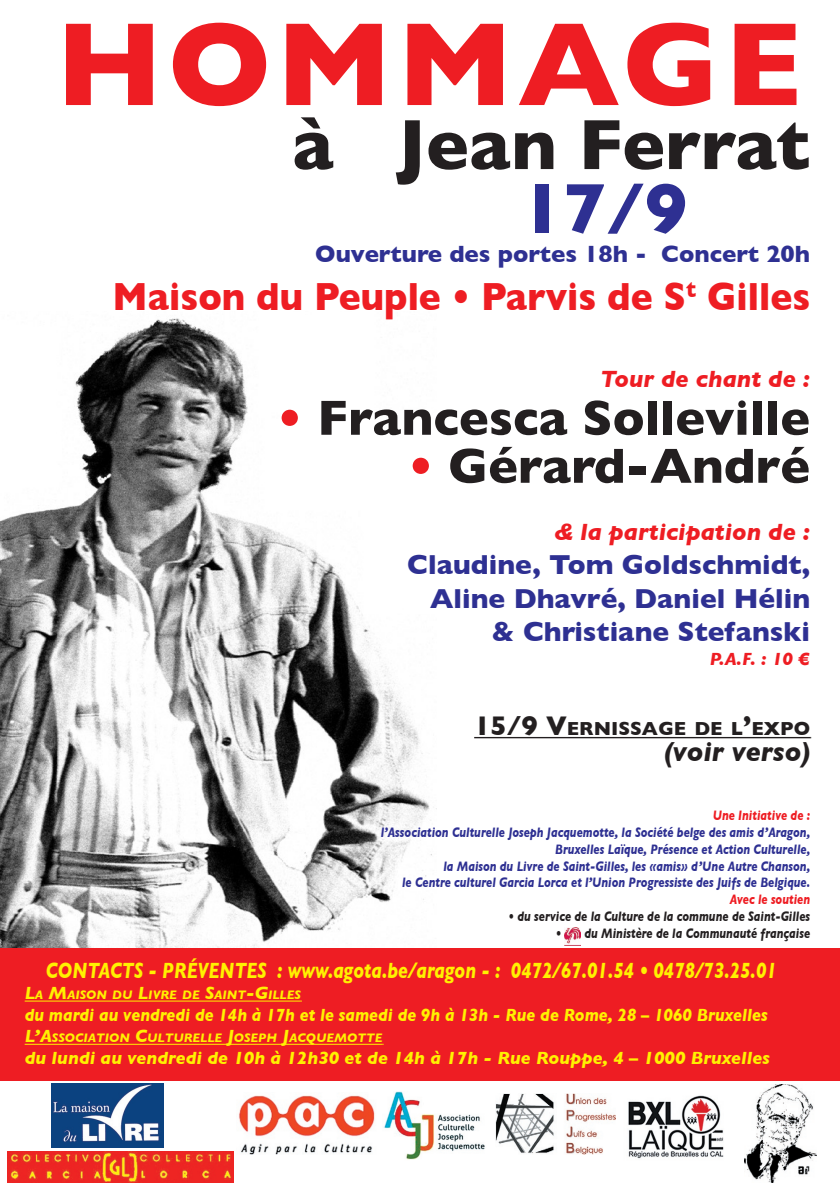
<style>
.page{position:relative;width:840px;height:1191px;background:#fff}
.page>*{position:absolute;margin:0;border:0;box-sizing:border-box;transform-origin:0 0}
.t1{font:700 120px "Gill Sans";letter-spacing:.04em;color:#ee1d23}
.t2{font:700 72px "Gill Sans";color:#231f20}
.t3{font:700 72px "Gill Sans";color:#2e3092}
.t4{font:700 50px "Gill Sans";color:#231f20}
.t5{font:700 40px "Gill Sans";color:#ee1d23;scale:.92 1}
.t6{font:700 28px/33.6px "Gill Sans";color:#2e3092;text-align:right}
.t7{font:italic 700 27.6px "Gill Sans";color:#231f20}
.t8{font:italic 700 24px "Gill Sans";color:#ee1d23}
.t9{font:700 24px "Gill Sans";color:#2e3092}
.t10{font:italic 700 22.4px "Gill Sans";color:#fff101;scale:.79 1}
.t11{font:700 19.2px "Gill Sans";color:#231f20}
.t12{font:italic 700 18px "Gill Sans";color:#fff101;scale:.9 1}
.t13{font:italic 700 18px "Gill Sans";color:#fff101}
.t14{font:italic 700 18px "Gill Sans";color:#ee1d23}
.t15{font:italic 700 14px/16.8px "Gill Sans";color:#2e3092;text-align:right;scale:.8 1}
.t16{font:italic 700 14px "Gill Sans";color:#231f20;scale:.8 1}
.t17{font:italic 700 14px "Gill Sans";color:#ee1d23;scale:.8 1}
.t18{font:italic 700 12.6px "Gill Sans";color:#fff101}
.s1{color:#fff}
.s2{color:#ee1d23}
.s3{font-size:27.6px}
.s4{font-size:18px}
</style>
<div class="page">
<img style="left:0;top:318px;width:432px;height:630px">
<hr style="left:474px;top:737px;width:71px;height:1px;background:#231f20">
<hr style="left:545px;top:737px;width:264px;height:1px;background:#231f20">
<div style="left:0;top:948px;width:839px;height:132px;background:#ee1d23"></div>
<hr style="left:25px;top:1000px;width:276px;height:1px;background:#fff101">
<hr style="left:25px;top:1043px;width:357px;height:1px;background:#fff101">
<img style="left:744px;top:1084px;width:71px;height:98px">
<img style="left:628px;top:1095px;width:96px;height:64px">
<img style="left:8px;top:1151px;width:225px;height:31px">
<img style="left:51px;top:1083px;width:112px;height:64px">
<img style="left:238px;top:1095px;width:137px;height:59px">
<img style="left:383px;top:1091px;width:102px;height:69px">
<img style="left:495px;top:1093px;width:120px;height:61px">
<img style="left:564px;top:927px;width:16px;height:18px">
<h1 class="t1" style="left:56px;top:-6px;width:748px">HOMMAGE</h1>
<h2 class="t2" style="left:292px;top:103px;width:519px">à Jean Ferrat</h2>
<h2 class="t3" style="left:520px;top:167px;width:290px">17/9<span class="s1">OO</span></h2>
<h3 class="t9" style="left:315px;top:240px;width:496px">Ouverture des portes 18h - Concert 20h</h3>
<h3 class="t5" style="left:112px;top:273px;width:759px">Maison du Peuple • Parvis de S<sup>t</sup> Gilles</h3>
<h3 class="t8" style="left:599px;top:364px;width:211px">Tour de chant de :</h3>
<h3 class="t4" style="left:277px;top:388px;width:534px"><span class="s2">•</span> Francesca Solleville</h3>
<h3 class="t4" style="left:408px;top:436px;width:403px"><span class="s2">•</span> Gérard-André</h3>
<h3 class="t8" style="left:554px;top:518px;width:257px">&amp; la participation de :</h3>
<h3 class="t6" style="left:407px;top:547px;width:404px">Claudine, Tom Goldschmidt,<br>Aline Dhavré, Daniel Hélin &amp; Christiane Stefanski</h3>
<p class="t14" style="left:709px;top:648px;width:102px">P.A.F. : 10 €</p>
<h3 class="t11" style="left:474px;top:717px;width:337px"><span class="s3">15/9 V</span>ERNISSAGE DE L<span class="s3">’</span>EXPO</h3>
<h3 class="t7" style="left:663px;top:736px;width:148px">(voir verso)</h3>
<p class="t17" style="left:712px;top:807px;width:123px">Une Initiative de :</p>
<p class="t15" style="left:380px;top:823px;width:538px">l’Association Culturelle Joseph Jacquemotte, la Société belge des amis d’Aragon, Bruxelles Laïque, Présence et Action Culturelle,<br>la Maison du Livre de Saint-Gilles, les «amis» d’Une Autre Chanson,<br>le Centre culturel Garcia Lorca et l’Union Progressiste des Juifs de Belgique.</p>
<p class="t17" style="left:729px;top:891px;width:102px">Avec le soutien</p>
<p class="t16" style="left:508px;top:908px;width:378px">• du service de la Culture de la commune de Saint-Gilles</p>
<p class="t16" style="left:555px;top:925px;width:319px">• du Ministère de la Communauté française</p>
<h3 class="t10" style="left:46px;top:957px;width:926px">CONTACTS - PRÉVENTES : www.agota.be/aragon - : 0472/67.01.54 • 0478/73.25.01</h3>
<p class="t18" style="left:25px;top:987px;width:277px"><span class="s4">L</span>A <span class="s4">M</span>AISON DU <span class="s4">L</span>IVRE DE <span class="s4">S</span>AINT<span class="s4">-G</span>ILLES</p>
<p class="t12" style="left:25px;top:1004px;width:826px">du mardi au vendredi de 14h à 17h et le samedi de 9h à 13h - Rue de Rome, 28 – 1060 Bruxelles</p>
<p class="t18" style="left:25px;top:1031px;width:359px"><span class="s4">L’A</span>SSOCIATION <span class="s4">C</span>ULTURELLE <span class="s4">J</span>OSEPH <span class="s4">J</span>ACQUEMOTTE</p>
<p class="t13" style="left:25px;top:1047px;width:746px">du lundi au vendredi de 10h à 12h30 et de 14h à 17h - Rue Rouppe, 4 – 1000 Bruxelles</p>
</div>
